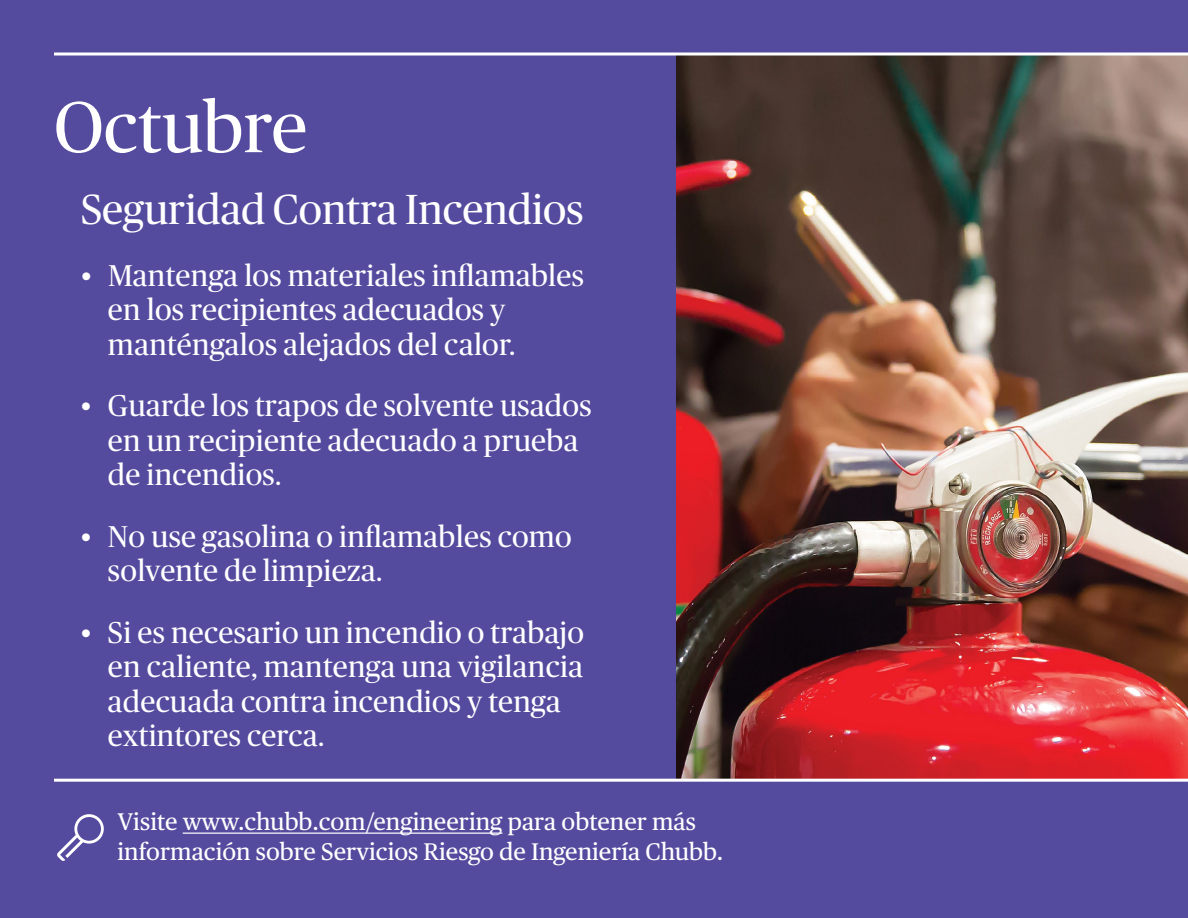
<style>
.page{position:relative;width:1188px;height:918px;background:#544b9f}
.page>*{position:absolute;margin:0;border:0;box-sizing:border-box;transform-origin:0 0}
.t1{font:72px "Chubb Publico";color:#fff}
.t2{font:42px "Chubb Publico";color:#fff}
.t3{font:30px/34.5px "Chubb Publico";letter-spacing:.01em;color:#fff}
.t4{font:24px/30px "Chubb Publico Text";color:#fff}
</style>
<div class="page">
<svg style="left:57px;top:814px;width:47px;height:47px"></svg>
<img style="left:676px;top:56px;width:512px;height:723px">
<svg style="left:54px;top:52px;width:1134px;height:4px;background:#d4d1e1"></svg>
<hr style="left:54px;top:779px;width:1134px;height:3px;background:#fff">
<hr style="left:183px;top:833px;width:319px;height:1px;background:#fff">
<h1 class="t1" style="left:54px;top:77px;width:255px">Octubre</h1>
<h2 class="t2" style="left:81px;top:180px;width:504px">Seguridad Contra Incendios</h2>
<p class="t3" style="left:108px;top:257px;width:478px;text-indent:-27px">• Mantenga los materiales inflamables en los recipientes adecuados y manténgalos alejados del calor.</p>
<p class="t3" style="left:108px;top:387px;width:485px;text-indent:-27px">• Guarde los trapos de solvente usados en un recipiente adecuado a prueba de incendios.</p>
<p class="t3" style="left:108px;top:518px;width:465px;text-indent:-27px">• No use gasolina o inflamables como solvente de limpieza.</p>
<p class="t3" style="left:108px;top:614px;width:478px;text-indent:-27px">• Si es necesario un incendio o trabajo en caliente, mantenga una vigilancia adecuada contra incendios y tenga extintores cerca.</p>
<p class="t4" style="left:118px;top:805px;width:608px">Visite www.chubb.com/engineering para obtener más información sobre Servicios Riesgo de Ingeniería Chubb.</p>
</div>
